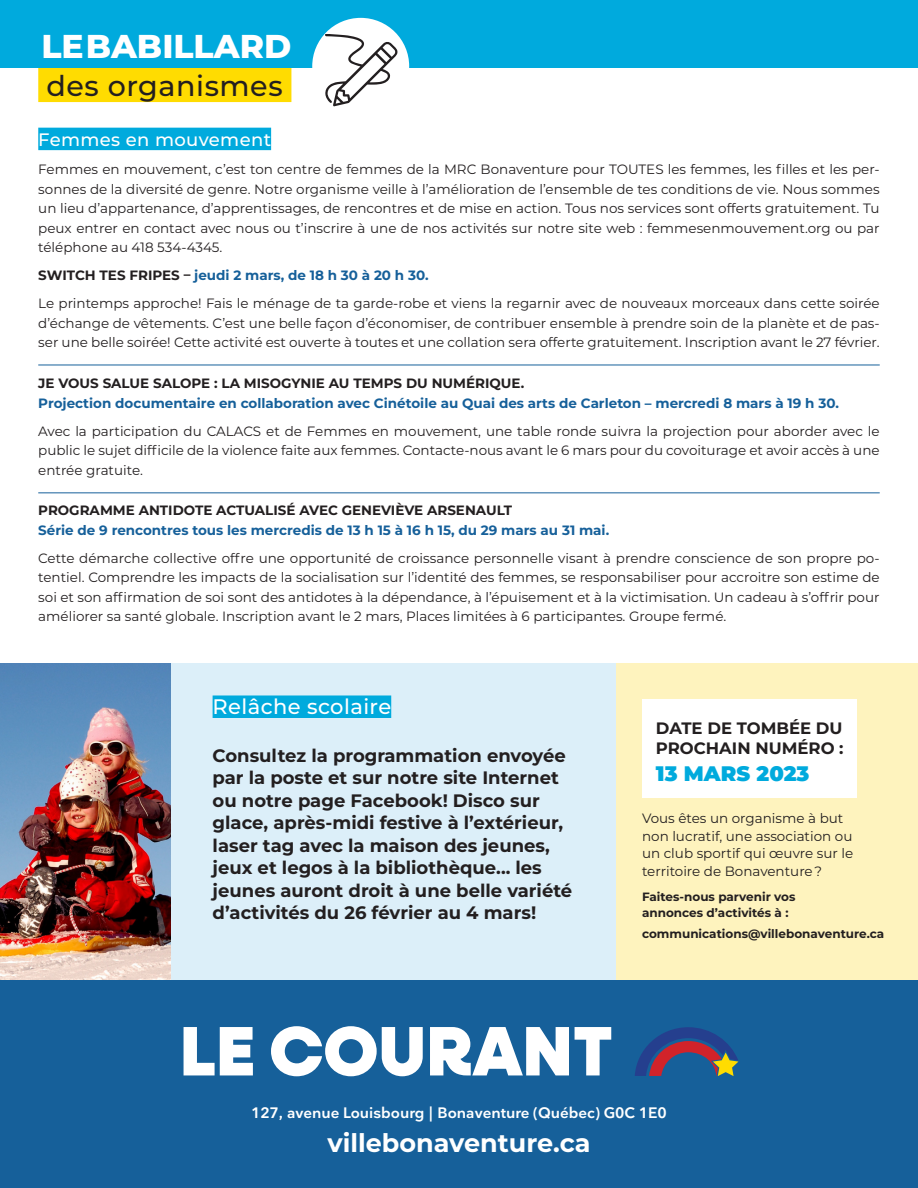
<style>
.page{position:relative;width:918px;height:1188px;background:#fff}
.page>*{position:absolute;margin:0;border:0;box-sizing:border-box;transform-origin:0 0}
.t1{font:900 70.2px "Neulis Alt";color:#fff}
.t2{font:800 33px "Montserrat";color:#fff}
.t3{font:500 28.5px "Montserrat";letter-spacing:.02em;color:#231f20}
.t4{font:700 25.5px "Montserrat";color:#fff}
.Surtitre_bleu{font:500 21px "Montserrat";letter-spacing:.02em;color:#fff}
.t5{font:900 21px "Montserrat";color:#0ad}
.Texte_courant{font:700 18px/22.5px "Montserrat";color:#231f20}
.Surtitre_bleu-2{font:500 18px "Montserrat";letter-spacing:.02em;color:#fff}
.t6{font:700 16.5px/19.5px "Montserrat";color:#231f20}
.t7{font:600 15px "Nationale";color:#fff}
.Texte_courant-2{font:13.5px/19.5px "Montserrat";color:#231f20;text-align:justify}
.Texte_courant-3{font:700 13.5px/19.5px "Montserrat";color:#16609a}
.Encadrés{font:13.5px "Montserrat";color:#231f20}
.Encadrés-2{font:700 12px/16.5px "Montserrat";color:#231f20}
.s1{color:#231f20}
</style>
<div class="page">
<div style="left:0;top:663px;width:642px;height:349px;background:#dceff9"></div>
<div style="left:617px;top:663px;width:301px;height:349px;background:#fef3be"></div>
<img style="left:0;top:663px;width:170px;height:318px">
<div style="left:38px;top:66px;width:253px;height:36px;background:#ffdc01"></div>
<div style="left:0;top:0;width:918px;height:67px;background:#0ad"></div>
<div style="left:312px;top:18px;width:97px;height:97px;background:#fff;border-radius:50%"></div>
<hr style="left:38px;top:365px;width:842px;height:1px;background:#16609a">
<hr style="left:38px;top:492px;width:842px;height:1px;background:#16609a">
<svg style="left:325px;top:34px;width:72px;height:72px"></svg>
<div style="left:0;top:981px;width:918px;height:207px;background:#16609a"></div>
<svg style="left:635px;top:1027px;width:103px;height:50px"></svg>
<div style="left:642px;top:699px;width:215px;height:99px;background:#fff"></div>
<div style="left:38px;top:128px;width:233px;height:22px;background:#0ad"></div>
<div style="left:213px;top:695px;width:178px;height:23px;background:#0ad"></div>
<p class="t2" style="left:42px;top:24px;width:252px">LE BABILLARD</p>
<p class="t3" style="left:47px;top:67px;width:238px">des organismes</p>
<p class="Surtitre_bleu-2" style="left:38px;top:128px;width:234px">Femmes en mouvement</p>
<p class="Texte_courant-2" style="left:38px;top:159px;width:843px">Femmes en mouvement, c’est ton centre de femmes de la MRC Bonaventure pour TOUTES les femmes, les filles et les per&shy;sonnes de la diversité de genre. Notre organisme veille à l’amélioration de l’ensemble de tes conditions de vie. Nous sommes un lieu d’appartenance, d’apprentissages, de rencontres et de mise en action. Tous nos services sont offerts gratuitement. Tu peux entrer en contact avec nous ou t’inscrire à une de nos activités sur notre site web : femmesenmouvement.org ou par téléphone au 418 534-4345.</p>
<p class="Texte_courant-3" style="left:38px;top:266px;width:392px"><span class="s1">SWITCH TES FRIPES –</span> jeudi 2 mars, de 18 h 30 à 20 h 30.</p>
<p class="Texte_courant-2" style="left:38px;top:293px;width:843px">Le printemps approche! Fais le ménage de ta garde-robe et viens la regarnir avec de nouveaux morceaux dans cette soirée d’échange de vêtements. C’est une belle façon d’économiser, de contribuer ensemble à prendre soin de la planète et de pas&shy;ser une belle soirée! Cette activité est ouverte à toutes et une collation sera offerte gratuitement. Inscription avant le 27 février.</p>
<p class="Texte_courant-3" style="left:38px;top:373px;width:802px"><span class="s1">JE VOUS SALUE SALOPE : LA MISOGYNIE AU TEMPS DU NUMÉRIQUE.<br></span>Projection documentaire en collaboration avec Cinétoile au Quai des arts de Carleton – mercredi 8 mars à 19 h 30.</p>
<p class="Texte_courant-2" style="left:38px;top:421px;width:843px">Avec la participation du CALACS et de Femmes en mouvement, une table ronde suivra la projection pour aborder avec le public le sujet difficile de la violence faite aux femmes. Contacte-nous avant le 6 mars pour du covoiturage et avoir accès à une entrée gratuite.</p>
<p class="Texte_courant-3" style="left:38px;top:501px;width:572px"><span class="s1">PROGRAMME ANTIDOTE ACTUALISÉ AVEC GENEVIÈVE ARSENAULT<br></span>Série de 9 rencontres tous les mercredis de 13 h 15 à 16 h 15, du 29 mars au 31 mai.</p>
<p class="Texte_courant-2" style="left:38px;top:548px;width:843px">Cette démarche collective offre une opportunité de croissance personnelle visant à prendre conscience de son propre po&shy;tentiel. Comprendre les impacts de la socialisation sur l’identité des femmes, se responsabiliser pour accroitre son estime de soi et son affirmation de soi sont des antidotes à la dépendance, à l’épuisement et à la victimisation. Un cadeau à s’offrir pour améliorer sa santé globale. Inscription avant le 2 mars, Places limitées à 6 participantes. Groupe fermé.</p>
<p class="Surtitre_bleu" style="left:213px;top:693px;width:180px">Relâche scolaire</p>
<p class="Texte_courant" style="left:213px;top:743px;width:361px">Consultez la programmation envoyée par la poste et sur notre site Internet ou notre page Facebook! Disco sur glace, après-midi festive à l’extérieur, laser tag avec la maison des jeunes, jeux et legos à la bibliothèque... les jeunes auront droit à une belle variété d’activités du 26 février au 4 mars!</p>
<p class="t6" style="left:656px;top:718px;width:189px">DATE DE TOMBÉE DU<br>PROCHAIN NUMÉRO :</p>
<p class="t5" style="left:656px;top:759px;width:155px">13 MARS 2023</p>
<p class="Encadrés" style="left:642px;top:809px;width:203px">Vous êtes un organisme à but</p>
<p class="Encadrés" style="left:642px;top:827px;width:212px">non lucratif, une association ou</p>
<p class="Encadrés" style="left:642px;top:844px;width:213px">un club sportif qui œuvre sur le</p>
<p class="Encadrés" style="left:642px;top:862px;width:182px">territoire de Bonaventure ?</p>
<p class="Encadrés-2" style="left:642px;top:888px;width:155px">Faites-nous parvenir vos annonces d’activités à :</p>
<p class="Encadrés-2" style="left:642px;top:925px;width:244px">communications@villebonaventure.ca</p>
<p class="t1" style="left:180px;top:1008px;width:435px">LE COURANT</p>
<p class="t7" style="left:251px;top:1103px;width:417px">127, avenue Louisbourg | Bonaventure (Québec) G0C 1E0</p>
<p class="t4" style="left:327px;top:1126px;width:265px">villebonaventure.ca</p>
</div>
